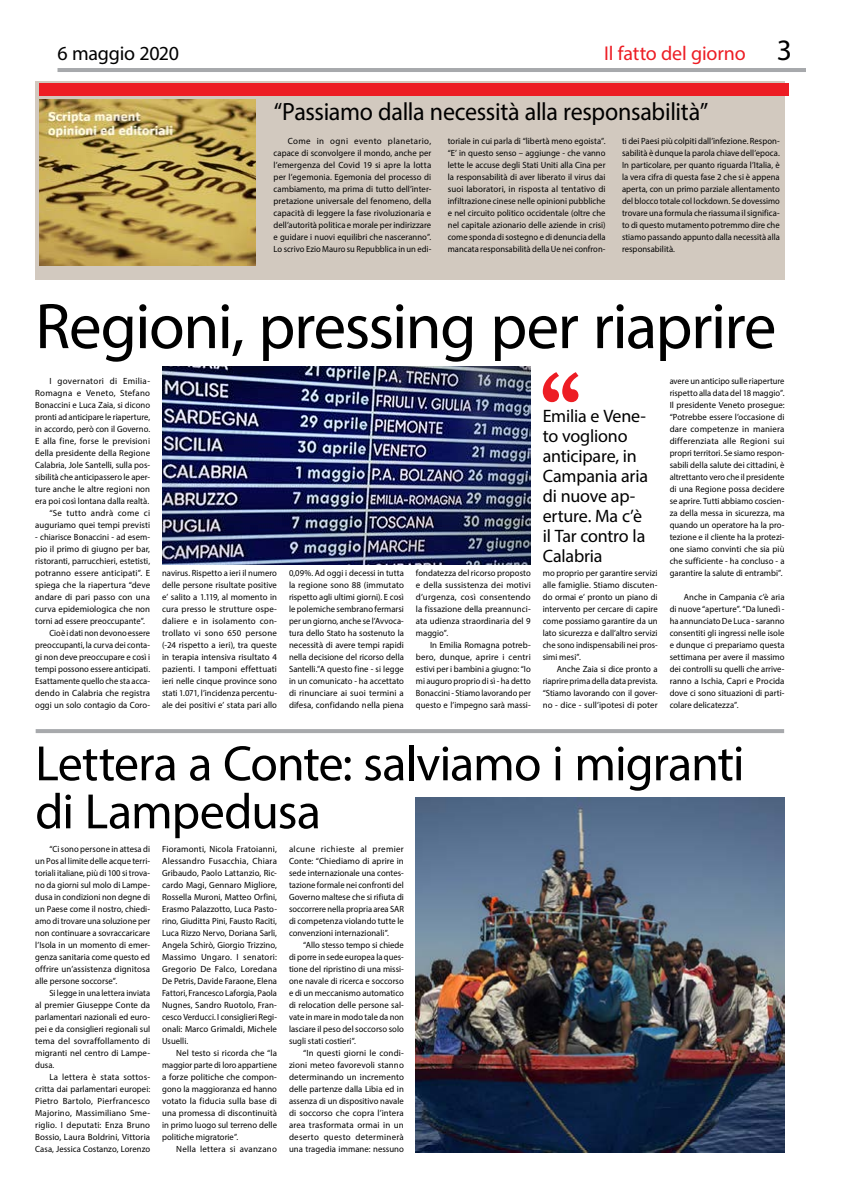
<style>
.page{position:relative;width:842px;height:1191px;background:#fff}
.page>*{position:absolute;margin:0;border:0;box-sizing:border-box;transform-origin:0 0}
.t1{font:65px "Myriad Pro";letter-spacing:-.025em;color:#000}
.t2{font:50px/48px "Myriad Pro";letter-spacing:-.02em;color:#000}
.t3{font:29.7px "Myriad Pro";color:#000}
.t4{font:25px "Myriad Pro";letter-spacing:-.015em;color:#000;scale:.96 1}
.t5{font:20px "Myriad Pro";letter-spacing:-.01em;color:#ed1d24}
.t6{font:20px "Myriad Pro";letter-spacing:-.01em;color:#000}
.t7{font:18px/20px "Myriad Pro";letter-spacing:-.01em;color:#000}
.t8{font:9px/12px "Myriad Pro";letter-spacing:.005em;color:#000;text-align:justify;scale:.96 1}
.t9{font:9px/12px "Myriad Pro";letter-spacing:.005em;color:#000;text-align:justify}
.t10{font:9px/12px "Myriad Pro";letter-spacing:.005em;color:#000;text-align:justify;scale:.94 1}
.t11{font:9px "Myriad Pro";letter-spacing:.005em;color:#000;scale:.95 1}
.t12{font:9px "Myriad Pro";letter-spacing:.025em;color:#000}
</style>
<div class="page">
<img style="left:416px;top:797px;width:368px;height:355px">
<img style="left:162px;top:367px;width:369px;height:198px">
<div style="left:35px;top:81px;width:749px;height:198px;background:#d2c9bf"></div>
<img style="left:40px;top:100px;width:215px;height:166px">
<div style="left:40px;top:84px;width:749px;height:12px;background:#ed1d24"></div>
<hr style="left:36px;top:729px;width:748px;height:4px;background:#a7a9ac">
<hr style="left:57px;top:68px;width:749px;height:4px;background:#a7a9ac">
<svg style="left:543px;top:372px;width:35px;height:30px"></svg>
<h3 class="t6" style="left:57px;top:41px;width:123px">6 maggio 2020</h3>
<h3 class="t5" style="left:604px;top:41px;width:143px">Il fatto del giorno</h3>
<h3 class="t3" style="left:777px;top:32px;width:17px">3</h3>
<h3 class="t4" style="left:274px;top:96px;width:454px">“Passiamo dalla necessità alla responsabilità”</h3>
<p class="t9" style="left:274px;top:135px;width:159px;text-indent:14px">Come in ogni evento planetario, capace di sconvolgere il mondo, anche per l’emergenza del Covid 19 si apre la lotta per l’egemonia. Egemonia del processo di cambiamento, ma prima di tutto dell’inter&shy;pretazione universale del fenomeno, della capacità di leggere la fase rivoluzionaria e dell’autorità politica e morale per indirizzare e guidare i nuovi equilibri che nasceranno”.<br>Lo scrivo Ezio Mauro su Repubblica in un edi-</p>
<p class="t8" style="left:448px;top:135px;width:166px">toriale in cui parla di “libertà meno egoista”. “E’ in questo senso – aggiunge - che vanno lette le accuse degli Stati Uniti alla Cina per la responsabilità di aver liberato il virus dai suoi laboratori, in risposta al tentativo di infiltrazione cinese nelle opinioni pubbliche e nel circuito politico occidentale (oltre che nel capitale azionario delle aziende in crisi) come sponda di sostegno e di denuncia della mancata responsabilità della Ue nei confron-</p>
<p class="t8" style="left:622px;top:135px;width:166px">ti dei Paesi più colpiti dall’infezione. Respon&shy;sabilità è dunque la parola chiave dell’epoca.<br>In particolare, per quanto riguarda l’Italia, è la vera cifra di questa fase 2 che si è appena aperta, con un primo parziale allentamento del blocco totale col lockdown. Se dovessimo trovare una formula che riassuma il significa&shy;to di questo mutamento potremmo dire che stiamo passando appunto dalla necessità alla responsabilità.</p>
<h1 class="t1" style="left:35px;top:286px;width:743px">Regioni, pressing per riaprire</h1>
<p class="t9" style="left:35px;top:375px;width:116px;text-align:right">I governatori di Emilia-<br>Romagna e Veneto, Stefano<br>Bonaccini e Luca Zaia, si dicono pronti ad anticipare le riaperture, in accordo, però con il Governo.<br>E alla fine, forse le previsioni della presidente della Regione<br>Calabria, Jole Santelli, sulla pos&shy;sibilità che anticipassero le aper&shy;ture anche le altre regioni non era poi così lontana dalla realtà. “Se tutto andrà come ci auguriamo quei tempi previsti</p>
<p class="t8" style="left:35px;top:531px;width:121px">- chiarisce Bonaccini - ad esem-</p>
<p class="t9" style="left:35px;top:543px;width:116px">pio il primo di giugno per bar,</p>
<p class="t8" style="left:35px;top:555px;width:121px">ristoranti, parrucchieri, estetisti,</p>
<p class="t9" style="left:35px;top:567px;width:116px">potranno essere anticipati”. E</p>
<p class="t9" style="left:35px;top:579px;width:116px">spiega che la riapertura “deve</p>
<p class="t9" style="left:35px;top:591px;width:116px">andare di pari passo con una</p>
<p class="t9" style="left:35px;top:603px;width:116px">curva epidemiologica che non</p>
<p class="t8" style="left:35px;top:615px;width:116px">torni ad essere preoccupante”.</p>
<p class="t10" style="left:49px;top:627px;width:109px">Cioè i dati non devono essere</p>
<p class="t11" style="left:35px;top:639px;width:122px">preoccupanti, la curva dei conta-</p>
<p class="t8" style="left:35px;top:651px;width:121px">gi non deve preoccupare e così i</p>
<p class="t8" style="left:35px;top:663px;width:121px">tempi possono essere anticipati.</p>
<p class="t10" style="left:35px;top:675px;width:124px">Esattamente quello che sta acca-</p>
<p class="t9" style="left:35px;top:687px;width:116px">dendo in Calabria che registra</p>
<p class="t8" style="left:35px;top:699px;width:121px">oggi un solo contagio da Coro-</p>
<p class="t8" style="left:162px;top:567px;width:121px">navirus. Rispetto a ieri il numero delle persone risultate positive e’ salito a 1.119, al momento in cura presso le strutture ospe&shy;daliere e in isolamento con&shy;trollato vi sono 650 persone (-24 rispetto a ieri), tra queste in terapia intensiva risultato 4 pazienti. I tamponi effettuati ieri nelle cinque province sono stati 1.071, l’incidenza percentu&shy;ale dei positivi e’ stata pari allo</p>
<p class="t8" style="left:289px;top:567px;width:121px">0,09%. Ad oggi i decessi in tutta la regione sono 88 (immutato rispetto agli ultimi giorni). E così le polemiche sembrano fermarsi per un giorno, anche se l’Avvoca&shy;tura dello Stato ha sostenuto la necessità di avere tempi rapidi nella decisione del ricorso della Santelli.”A questo fine - si legge in un comunicato - ha accettato di rinunciare ai suoi termini a difesa, confidando nella piena</p>
<p class="t8" style="left:416px;top:567px;width:121px">fondatezza del ricorso proposto e della sussistenza dei motivi d’urgenza, così consentendo la fissazione della preannunci&shy;ata udienza straordinaria del 9 maggio”.</p>
<p class="t9" style="left:416px;top:639px;width:116px;text-indent:14px">In Emilia Romagna potreb&shy;bero, dunque, aprire i centri estivi per i bambini a giugno: “Io mi auguro proprio di sì - ha detto Bonaccini - Stiamo lavorando per questo e l’impegno sarà massi-</p>
<h3 class="t7" style="left:543px;top:406px;width:107px">Emilia e Vene&shy;to vogliono anticipare, in<br>Campania aria di nuove ap&shy;erture. Ma c’è il Tar contro la<br>Calabria</h3>
<p class="t8" style="left:543px;top:567px;width:121px">mo proprio per garantire servizi alle famiglie. Stiamo discuten&shy;do ormai e’ pronto un piano di intervento per cercare di capire come possiamo garantire da un lato sicurezza e dall’altro servizi che sono indispensabili nei pros&shy;simi mesi”.</p>
<p class="t8" style="left:543px;top:663px;width:121px;text-indent:14px">Anche Zaia si dice pronto a riaprire prima della data prevista. “Stiamo lavorando con il gover&shy;no - dice - sull’ipotesi di poter</p>
<p class="t10" style="left:670px;top:375px;width:124px">avere un anticipo sulle riaperture rispetto alla data del 18 maggio”.<br>Il presidente Veneto prosegue: “Potrebbe essere l’occasione di dare competenze in maniera differenziata alle Regioni sui propri territori. Se siamo respon&shy;sabili della salute dei cittadini, è altrettanto vero che il presidente di una Regione possa decidere se aprire. Tutti abbiamo coscien&shy;za della messa in sicurezza, ma quando un operatore ha la pro&shy;tezione e il cliente ha la protezi&shy;one siamo convinti che sia più che sufficiente - ha concluso - a garantire la salute di entrambi”.</p>
<p class="t9" style="left:670px;top:591px;width:116px;text-indent:14px">Anche in Campania c’è aria di nuove “aperture”. “Da lunedì - ha annunciato De Luca - saranno consentiti gli ingressi nelle isole e dunque ci prepariamo questa settimana per avere il massimo dei controlli su quelli che arrive&shy;ranno a Ischia, Capri e Procida dove ci sono situazioni di parti&shy;colare delicatezza”.</p>
<h2 class="t2" style="left:35px;top:738px;width:711px">Lettera a Conte: salviamo i migranti di Lampedusa</h2>
<p class="t8" style="left:35px;top:843px;width:121px;text-indent:14px">“Ci sono persone in attesa di un Pos al limite delle acque terri&shy;toriali italiane, più di 100 si trova&shy;no da giorni sul molo di Lampe&shy;dusa in condizioni non degne di un Paese come il nostro, chiedi&shy;amo di trovare una soluzione per non continuare a sovraccaricare l’Isola in un momento di emer&shy;genza sanitaria come questo ed offrire un’assistenza dignitosa alle persone soccorse”.</p>
<p class="t10" style="left:35px;top:987px;width:124px;text-indent:14px">Si legge in una lettera inviata al premier Giuseppe Conte da parlamentari nazionali ed euro&shy;pei e da consiglieri regionali sul tema del sovraffollamento di migranti nel centro di Lampe&shy;dusa.</p>
<p class="t9" style="left:35px;top:1071px;width:116px;text-indent:14px">La lettera è stata sottos&shy;critta dai parlamentari europei:<br>Pietro Bartolo, Pierfrancesco Majorino, Massimiliano Sme&shy;riglio. I deputati: Enza Bruno Bossio, Laura Boldrini, Vittoria Casa, Jessica Costanzo, Lorenzo</p>
<p class="t9" style="left:162px;top:843px;width:116px">Fioramonti, Nicola Fratoianni, Alessandro Fusacchia, Chiara Gribaudo, Paolo Lattanzio, Ric&shy;cardo Magi, Gennaro Migliore, Rossella Muroni, Matteo Orfini, Erasmo Palazzotto, Luca Pasto&shy;rino, Giuditta Pini, Fausto Raciti, Luca Rizzo Nervo, Doriana Sarli, Angela Schirò, Giorgio Trizzino, Massimo Ungaro. I senatori:<br>Gregorio De Falco, Loredana De Petris, Davide Faraone, Elena Fattori, Francesco Laforgia, Paola Nugnes, Sandro Ruotolo, Fran&shy;cesco Verducci. I consiglieri Regi&shy;onali: Marco Grimaldi, Michele Usuelli.</p>
<p class="t9" style="left:162px;top:1047px;width:116px;text-indent:14px">Nel testo si ricorda che “la maggior parte di loro appartiene a forze politiche che compon&shy;gono la maggioranza ed hanno votato la fiducia sulla base di una promessa di discontinuità in primo luogo sul terreno delle politiche migratorie”.</p>
<p class="t12" style="left:176px;top:1143px;width:102px">Nella lettera si avanzano</p>
<p class="t9" style="left:289px;top:843px;width:116px">alcune richieste al premier Conte: “Chiediamo di aprire in sede internazionale una contes&shy;tazione formale nei confronti del Governo maltese che si rifiuta di soccorrere nella propria area SAR di competenza violando tutte le convenzioni internazionali”.</p>
<p class="t8" style="left:289px;top:939px;width:121px;text-indent:14px">“Allo stesso tempo si chiede di porre in sede europea la ques&shy;tione del ripristino di una missi&shy;one navale di ricerca e soccorso e di un meccanismo automatico di relocation delle persone sal&shy;vate in mare in modo tale da non lasciare il peso del soccorso solo sugli stati costieri”.</p>
<p class="t9" style="left:289px;top:1047px;width:116px;text-indent:14px">“In questi giorni le condi&shy;zioni meteo favorevoli stanno determinando un incremento delle partenze dalla Libia ed in assenza di un dispositivo navale di soccorso che copra l’intera area trasformata ormai in un deserto questo determinerà una tragedia immane: nessuno</p>
</div>
